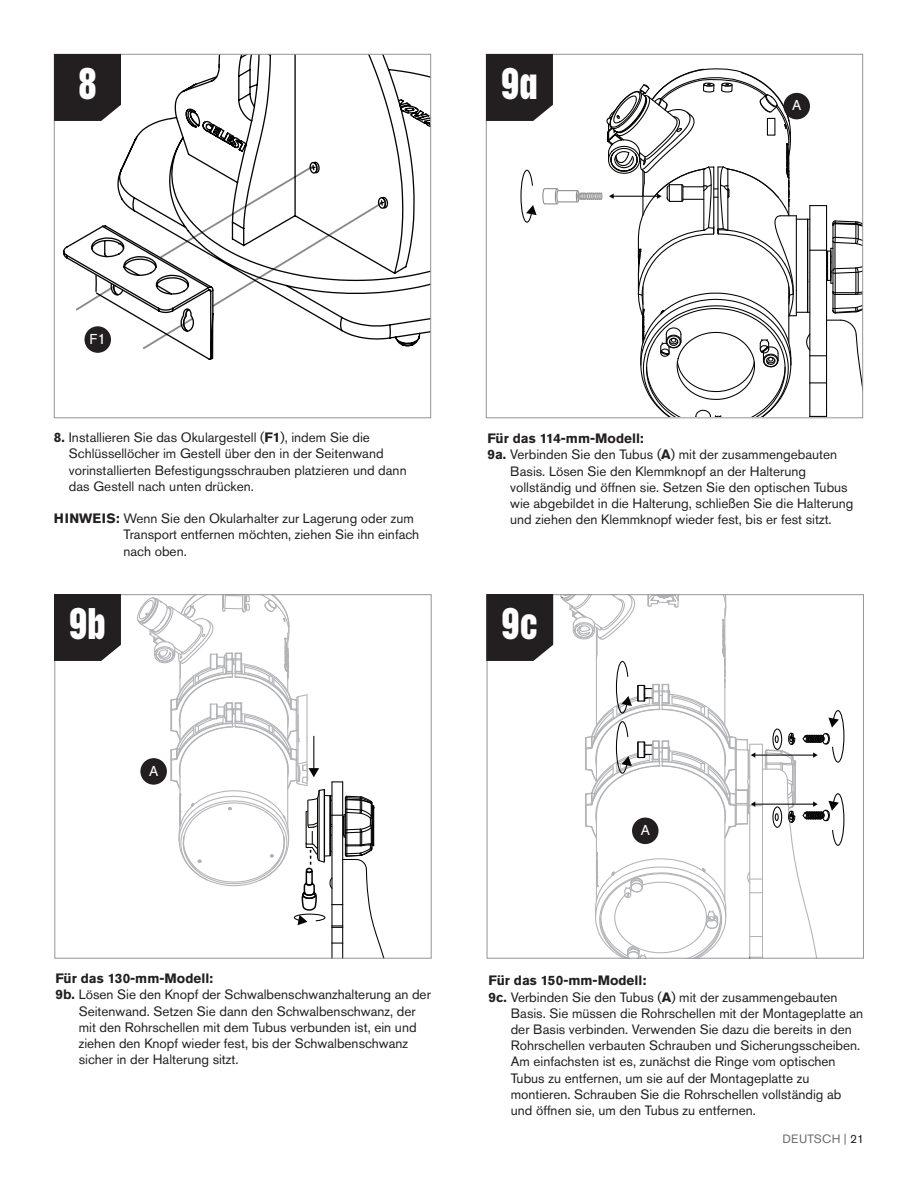
<style>
.page{position:relative;width:918px;height:1188px;background:#fff}
.page>*{position:absolute;margin:0;border:0;box-sizing:border-box;transform-origin:0 0}
.t1{font:700 condensed 40.8px "Placard MT Std";color:#fff}
.t2{font:14.25px "Akzidenz Grotesk Pro";color:#fff}
.t3{font:13.5px/16.2px "Akzidenz Grotesk Pro";color:#231f20}
.t4{font:700 13.5px "Akzidenz Grotesk Pro";color:#231f20}
.t5{font:12px "Akzidenz Grotesk Pro";letter-spacing:.03em;color:#6c6d70}
.s1{font-size:15px}
.s2{font-weight:700}
.s3{color:#231f20}
</style>
<div class="page">
<svg style="left:124px;top:56px;width:305px;height:290px"></svg>
<svg style="left:63px;top:161px;width:325px;height:199px"></svg>
<svg style="left:560px;top:596px;width:285px;height:363px"></svg>
<div style="left:486px;top:594px;width:67px;height:67px;background:#231f20"></div>
<svg style="left:137px;top:596px;width:247px;height:360px"></svg>
<div style="left:140px;top:758px;width:27px;height:27px;background:#231f20;border-radius:50%"></div>
<div style="left:54px;top:594px;width:67px;height:67px;background:#231f20"></div>
<div style="left:54px;top:54px;width:67px;height:67px;background:#231f20"></div>
<svg style="left:486px;top:54px;width:377px;height:364px"></svg>
<div style="left:84px;top:326px;width:27px;height:27px;background:#231f20;border-radius:50%"></div>
<h1 class="t1" style="left:78px;top:60px;width:20px">8</h1>
<h1 class="t1" style="left:501px;top:60px;width:38px">9a</h1>
<p class="t2" style="left:90px;top:330px;width:18px">F<span class="s1">1</span></p>
<p class="t2" style="left:792px;top:96px;width:11px">A</p>
<p class="t3" style="left:69px;top:429px;width:339px;text-indent:-15px"><span class="s2">8.</span> Installieren Sie das Okulargestell (<span class="s2">F1</span>), indem Sie die Schlüssellöcher im Gestell über den in der Seitenwand vorinstallierten Befestigungsschrauben platzieren und dann das Gestell nach unten drücken.</p>
<p class="t3" style="left:124px;top:510px;width:297px;text-indent:-70px"><span class="s2">HINWEIS:</span> Wenn Sie den Okularhalter zur Lagerung oder zum<br>Transport entfernen möchten, ziehen Sie ihn einfach nach oben.</p>
<h1 class="t1" style="left:69px;top:600px;width:38px">9b</h1>
<p class="t2" style="left:149px;top:761px;width:11px">A</p>
<p class="t4" style="left:55px;top:970px;width:159px">Für das 130-mm-Modell:</p>
<p class="t3" style="left:55px;top:987px;width:377px"><span class="s2">9b.</span> Lösen Sie den Knopf der Schwalbenschwanzhalterung an der</p>
<p class="t3" style="left:79px;top:1003px;width:338px">Seitenwand. Setzen Sie dann den Schwalbenschwanz, der</p>
<p class="t3" style="left:79px;top:1019px;width:339px">mit den Rohrschellen mit dem Tubus verbunden ist, ein und</p>
<p class="t3" style="left:79px;top:1035px;width:331px">ziehen den Knopf wieder fest, bis der Schwalbenschwanz</p>
<p class="t3" style="left:79px;top:1051px;width:161px">sicher in der Halterung sitzt.</p>
<p class="t4" style="left:487px;top:430px;width:158px">Für das 114-mm-Modell:</p>
<p class="t3" style="left:487px;top:447px;width:351px"><span class="s2">9a.</span> Verbinden Sie den Tubus (<span class="s2">A</span>) mit der zusammengebauten</p>
<p class="t3" style="left:510px;top:463px;width:297px">Basis. Lösen Sie den Klemmknopf an der Halterung</p>
<p class="t3" style="left:510px;top:479px;width:339px">vollständig und öffnen sie. Setzen Sie den optischen Tubus</p>
<p class="t3" style="left:510px;top:495px;width:345px">wie abgebildet in die Halterung, schließen Sie die Halterung</p>
<p class="t3" style="left:510px;top:511px;width:323px">und ziehen den Klemmknopf wieder fest, bis er fest sitzt.</p>
<h1 class="t1" style="left:501px;top:600px;width:38px">9c</h1>
<p class="t2" style="left:641px;top:821px;width:11px">A</p>
<p class="t4" style="left:489px;top:972px;width:159px">Für das 150-mm-Modell:</p>
<p class="t3" style="left:489px;top:989px;width:351px"><span class="s2">9c .</span> Verbinden Sie den Tubus (<span class="s2">A</span>) mit der zusammengebauten</p>
<p class="t3" style="left:511px;top:1005px;width:354px">Basis. Sie müssen die Rohrschellen mit der Montageplatte an</p>
<p class="t3" style="left:511px;top:1021px;width:343px">der Basis verbinden. Verwenden Sie dazu die bereits in den</p>
<p class="t3" style="left:511px;top:1037px;width:351px">Rohrschellen verbauten Schrauben und Sicherungsscheiben.</p>
<p class="t3" style="left:511px;top:1053px;width:326px">Am einfachsten ist es, zunächst die Ringe vom optischen</p>
<p class="t3" style="left:511px;top:1070px;width:300px">Tubus zu entfernen, um sie auf der Montageplatte zu</p>
<p class="t3" style="left:511px;top:1086px;width:332px">montieren. Schrauben Sie die Rohrschellen vollständig ab</p>
<p class="t3" style="left:511px;top:1102px;width:247px">und öffnen sie, um den Tubus zu entfernen.</p>
<p class="t5" style="left:782px;top:1131px;width:83px">DEUTSCH | <span class="s3">21</span></p>
</div>
